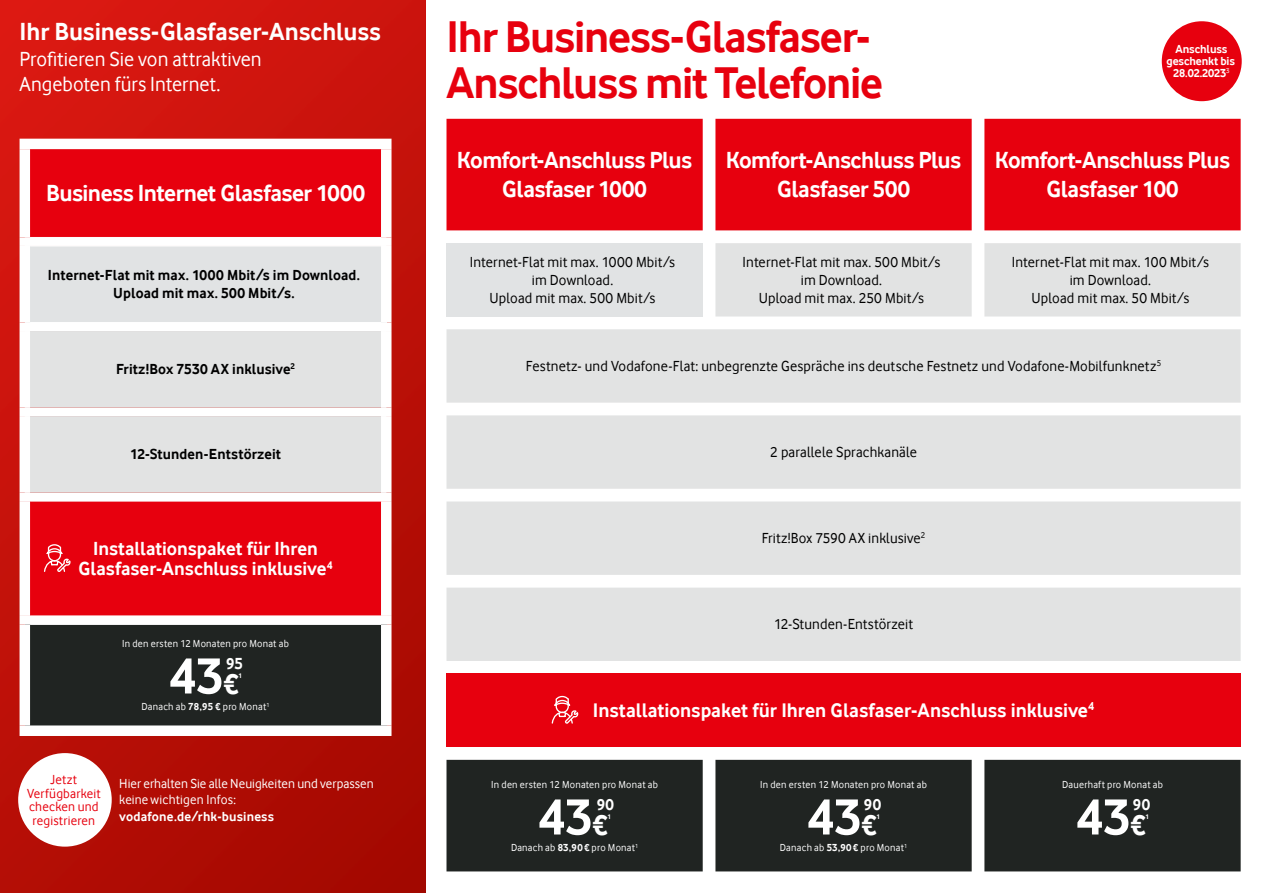
<style>
.page{position:relative;width:1263px;height:893px;background:#fff}
.page>*{position:absolute;margin:0;border:0;box-sizing:border-box;transform-origin:0 0}
.t1{font:700 52.5px "Vodafone Rg";letter-spacing:.005em;color:#fff}
.t2{font:700 45.75px/45.8px "Vodafone Rg";letter-spacing:-.025em;color:#e7000e}
.t3{font:700 25.5px "Vodafone Rg";color:#fff}
.t4{font:700 24px/28.8px "Vodafone Rg";letter-spacing:-.02em;color:#fff;text-align:center}
.t5{font:21px/25.2px "Vodafone Rg";color:#fff}
.t6{font:700 20.25px "Vodafone Rg";letter-spacing:-.005em;color:#fff}
.t7{font:700 19.5px/20.2px "Vodafone Rg";letter-spacing:-.005em;color:#fff;text-align:center}
.t8{font:700 16.5px "Vodafone Rg";letter-spacing:.02em;color:#fff}
.t9{font:15px/18px "Vodafone Rg";letter-spacing:.01em;color:#000;text-align:center}
.t10{font:700 15px/18px "Vodafone Rg";letter-spacing:.005em;color:#000;text-align:center}
.t11{font:13.5px/16.5px "Vodafone Rg";letter-spacing:.005em;color:#fff}
.t12{font:13.5px/13.5px "Vodafone Rg";letter-spacing:.015em;color:#e7000e;text-align:center}
.t13{font:700 13.5px "Vodafone Rg";letter-spacing:.015em;color:#fff}
.t14{font:700 12px/12px "Vodafone Rg";letter-spacing:-.01em;color:#fff;text-align:center}
.t15{font:10.5px "Vodafone Rg";letter-spacing:.02em;color:#fff}
.t16{font:700 7.05px "Vodafone Rg";color:#fff}
.s1{font-size:30px}
.s2{font-weight:700}
</style>
<div class="page">
<img style="left:0;top:0;width:425px;height:893px">
<div style="left:446px;top:119px;width:795px;height:111px;background:#e7000e"></div>
<svg style="left:446px;top:243px;width:795px;height:418px;background:#e5e6e6"></svg>
<div style="left:446px;top:674px;width:795px;height:73px;background:#e7000e"></div>
<div style="left:446px;top:760px;width:795px;height:111px;background:#202422"></div>
<svg style="left:551px;top:695px;width:28px;height:29px"></svg>
<div style="left:1162px;top:21px;width:80px;height:80px;background:#e7000e;border-radius:50%"></div>
<div style="left:18px;top:753px;width:94px;height:94px;background:#fff;border-radius:50%"></div>
<div style="left:25px;top:144px;width:361px;height:93px;background:#e7000e"></div>
<svg style="left:30px;top:238px;width:351px;height:386px"></svg>
<div style="left:25px;top:246px;width:361px;height:76px;background:#e1e3e4"></div>
<div style="left:30px;top:331px;width:351px;height:162px;background:#e2e3e3"></div>
<div style="left:25px;top:501px;width:361px;height:115px;background:#e7000e"></div>
<div style="left:25px;top:624px;width:361px;height:107px;background:#202422"></div>
<div style="left:20px;top:139px;width:371px;height:10px;background:#fff"></div>
<div style="left:20px;top:149px;width:10px;height:88px;background:#fff"></div>
<div style="left:381px;top:149px;width:10px;height:88px;background:#fff"></div>
<div style="left:20px;top:237px;width:10px;height:9px;background:#fff"></div>
<div style="left:381px;top:237px;width:10px;height:9px;background:#fff"></div>
<div style="left:20px;top:246px;width:10px;height:76px;background:#fff"></div>
<div style="left:381px;top:246px;width:10px;height:76px;background:#fff"></div>
<div style="left:20px;top:322px;width:10px;height:9px;background:#fff"></div>
<div style="left:381px;top:322px;width:10px;height:9px;background:#fff"></div>
<div style="left:20px;top:331px;width:10px;height:77px;background:#fff"></div>
<div style="left:381px;top:331px;width:10px;height:77px;background:#fff"></div>
<div style="left:20px;top:408px;width:10px;height:8px;background:#fff"></div>
<div style="left:381px;top:408px;width:10px;height:8px;background:#fff"></div>
<div style="left:20px;top:416px;width:10px;height:77px;background:#fff"></div>
<div style="left:381px;top:416px;width:10px;height:77px;background:#fff"></div>
<div style="left:20px;top:493px;width:10px;height:8px;background:#fff"></div>
<div style="left:381px;top:493px;width:10px;height:8px;background:#fff"></div>
<div style="left:20px;top:501px;width:10px;height:115px;background:#fff"></div>
<div style="left:381px;top:501px;width:10px;height:115px;background:#fff"></div>
<div style="left:20px;top:616px;width:10px;height:8px;background:#fff"></div>
<div style="left:381px;top:616px;width:10px;height:8px;background:#fff"></div>
<div style="left:20px;top:624px;width:10px;height:101px;background:#fff"></div>
<div style="left:381px;top:624px;width:10px;height:101px;background:#fff"></div>
<hr style="left:30px;top:246px;width:351px;height:1px;background:#fff">
<hr style="left:30px;top:322px;width:351px;height:1px;background:#fff">
<hr style="left:30px;top:237px;width:351px;height:1px;background:#fff">
<hr style="left:30px;top:501px;width:351px;height:1px;background:#fff">
<hr style="left:30px;top:616px;width:351px;height:1px;background:#fff">
<hr style="left:30px;top:624px;width:351px;height:1px;background:#fff">
<div style="left:20px;top:725px;width:371px;height:11px;background:#fff"></div>
<svg style="left:44px;top:544px;width:27px;height:28px"></svg>
<h3 class="t3" style="left:20px;top:17px;width:363px">Ihr Business-Glasfaser-Anschluss</h3>
<h3 class="t5" style="left:20px;top:46px;width:244px">Profitieren Sie von attraktiven<br>Angeboten fürs Internet.</h3>
<h3 class="t4" style="left:46px;top:179px;width:321px">Business Internet Glasfaser 1000</h3>
<p class="t10" style="left:48px;top:266px;width:313px">Internet-Flat mit max. 1000 Mbit/s im Download.<br>Upload mit max. 500 Mbit/s.</p>
<p class="t10" style="left:116px;top:360px;width:181px">Fritz!Box 7530 AX inklusive<sup>2</sup></p>
<p class="t10" style="left:130px;top:445px;width:153px">12-Stunden-Entstörzeit</p>
<h3 class="t7" style="left:79px;top:538px;width:255px">Installationspaket für Ihren<br>Glasfaser-Anschluss inklusive<sup>4</sup></h3>
<p class="t15" style="left:122px;top:638px;width:168px">In den ersten 12 Monaten pro Monat ab</p>
<p class="t8" style="left:226px;top:654px;width:18px">95</p>
<h1 class="t1" style="left:169px;top:646px;width:71px">43<span class="s1">€</span></h1>
<p class="t16" style="left:238px;top:672px;width:5px">1</p>
<p class="t15" style="left:142px;top:700px;width:129px">Danach ab <span class="s2">78,95 €</span> pro Monat<sup>1</sup></p>
<p class="t12" style="left:27px;top:773px;width:75px">Jetzt<br>Verfügbarkeit checken und registrieren</p>
<p class="t11" style="left:119px;top:775px;width:256px">Hier erhalten Sie alle Neuigkeiten und verpassen keine wichtigen Infos:</p>
<p class="t13" style="left:119px;top:808px;width:156px">vodafone.de/rhk-business</p>
<h2 class="t2" style="left:446px;top:13px;width:438px">Ihr Business-Glasfaser-<br>Anschluss mit Telefonie</h2>
<p class="t14" style="left:1166px;top:43px;width:70px">Anschluss geschenkt bis<br>28.02.2023<sup>3</sup></p>
<h3 class="t4" style="left:457px;top:145px;width:237px">Komfort-Anschluss Plus<br>Glasfaser 1000</h3>
<h3 class="t4" style="left:726px;top:145px;width:237px">Komfort-Anschluss Plus<br>Glasfaser 500</h3>
<h3 class="t4" style="left:995px;top:145px;width:237px">Komfort-Anschluss Plus<br>Glasfaser 100</h3>
<p class="t9" style="left:470px;top:253px;width:207px">Internet-Flat mit max. 1000 Mbit/s im Download.<br>Upload mit max. 500 Mbit/s</p>
<p class="t9" style="left:743px;top:253px;width:199px">Internet-Flat mit max. 500 Mbit/s im Download.<br>Upload mit max. 250 Mbit/s</p>
<p class="t9" style="left:1012px;top:253px;width:199px">Internet-Flat mit max. 100 Mbit/s im Download.<br>Upload mit max. 50 Mbit/s</p>
<p class="t9" style="left:526px;top:357px;width:637px">Festnetz- und Vodafone-Flat: unbegrenzte Gespräche ins deutsche Festnetz und Vodafone-Mobilfunknetz<sup>5</sup></p>
<p class="t9" style="left:770px;top:443px;width:148px">2 parallele Sprachkanäle</p>
<p class="t9" style="left:762px;top:529px;width:165px">Fritz!Box 7590 AX inklusive<sup>2</sup></p>
<p class="t9" style="left:774px;top:615px;width:140px">12-Stunden-Entstörzeit</p>
<h3 class="t6" style="left:593px;top:699px;width:503px">Installationspaket für Ihren Glasfaser-Anschluss inklusive<sup>4</sup></h3>
<p class="t15" style="left:491px;top:779px;width:168px">In den ersten 12 Monaten pro Monat ab</p>
<p class="t8" style="left:597px;top:795px;width:19px">90</p>
<h1 class="t1" style="left:538px;top:787px;width:71px">43<span class="s1">€</span></h1>
<p class="t16" style="left:607px;top:813px;width:5px">1</p>
<p class="t15" style="left:511px;top:841px;width:129px">Danach ab <span class="s2">83,90€</span> pro Monat<sup>1</sup></p>
<p class="t15" style="left:760px;top:779px;width:168px">In den ersten 12 Monaten pro Monat ab</p>
<p class="t8" style="left:864px;top:795px;width:19px">90</p>
<h1 class="t1" style="left:807px;top:787px;width:71px">43<span class="s1">€</span></h1>
<p class="t16" style="left:876px;top:813px;width:5px">1</p>
<p class="t15" style="left:780px;top:841px;width:129px">Danach ab <span class="s2">53,90€</span> pro Monat<sup>1</sup></p>
<p class="t15" style="left:1062px;top:779px;width:102px">Dauerhaft pro Monat ab</p>
<p class="t8" style="left:1133px;top:795px;width:19px">90</p>
<h1 class="t1" style="left:1076px;top:787px;width:71px">43<span class="s1">€</span></h1>
<p class="t16" style="left:1145px;top:813px;width:5px">1</p>
</div>
